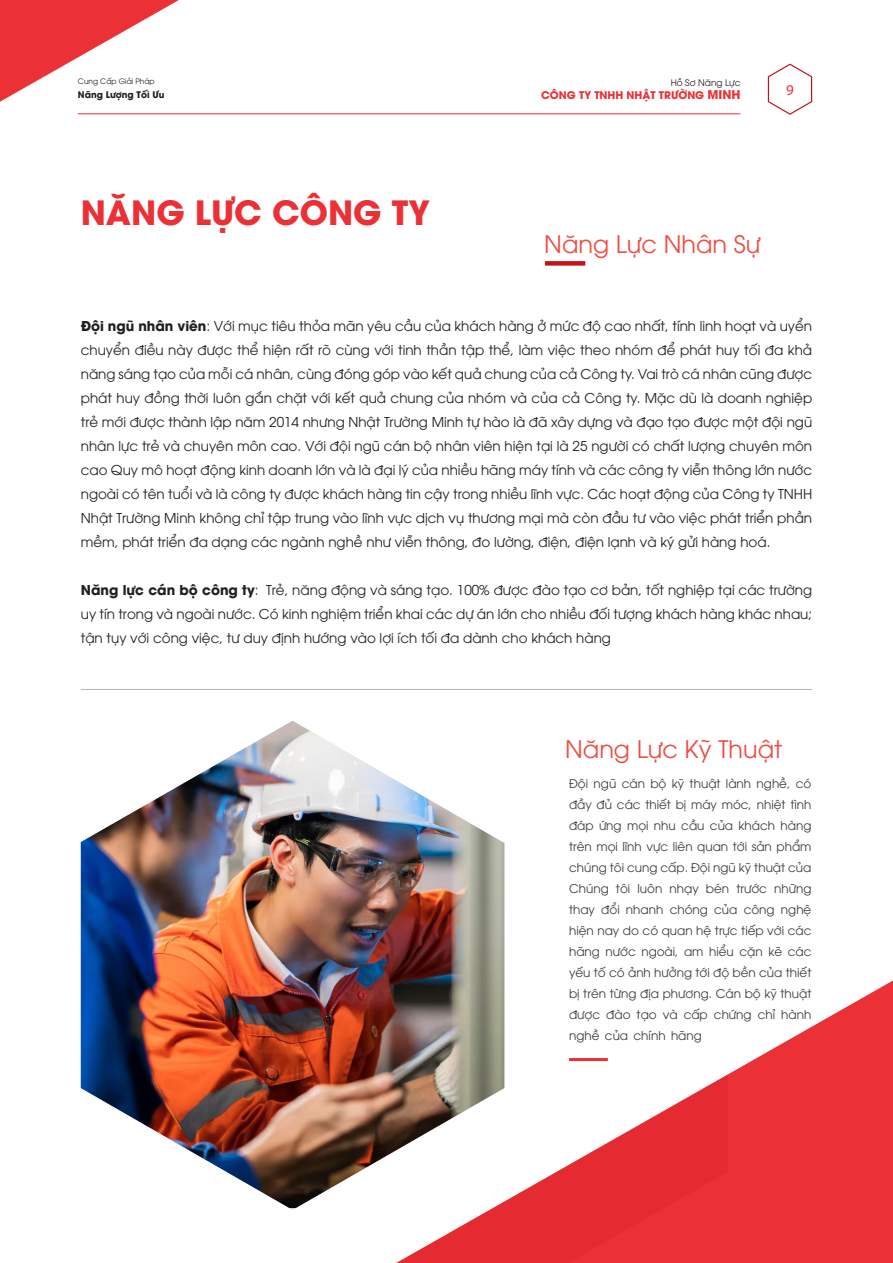
<style>
.page{position:relative;width:893px;height:1263px;background:#fff}
.page>*{position:absolute;margin:0;border:0;box-sizing:border-box;transform-origin:0 0}
.t1{font:700 33.15px "UTM Avo";color:#eb3036}
.t2{font:24px "UTM Avo";color:#ee4c42}
.t3{font:15px "Myriad Pro";color:#eb3036}
.t4{font:13.5px/24px "UTM Avo";color:#231f20;text-align:justify}
.t5{font:12px/21px "UTM Avo";color:#3c3c3d;text-align:justify}
.t6{font:700 10.5px "UTM Avo";color:#eb3036}
.t7{font:700 9px "UTM Avo";color:#231f20}
.t8{font:9px "UTM Avo";color:#231f20}
.t9{font:7.5px "UTM Avo";color:#231f20}
.s1{font-size:12px}
.s2{font-weight:700}
</style>
<div class="page">
<svg style="left:0;top:0;width:179px;height:102px"></svg>
<svg style="left:728px;top:980px;width:165px;height:283px;fill:#eb3036"></svg>
<svg style="left:396px;top:980px;width:332px;height:283px"></svg>
<img style="left:81px;top:721px;width:423px;height:487px">
<hr style="left:81px;top:689px;width:731px;height:1px;background:#b4b5b8">
<div style="left:545px;top:261px;width:40px;height:5px;background:#c4121a"></div>
<hr style="left:569px;top:1058px;width:39px;height:3px;background:#eb3036">
<svg style="left:767px;top:63px;width:46px;height:52px"></svg>
<hr style="left:78px;top:113px;width:662px;height:1px;background:#eb3036">
<p class="t9" style="left:78px;top:75px;width:78px">Cung Cấp Giải Pháp</p>
<p class="t7" style="left:78px;top:87px;width:88px">Năng Lượng Tối Ưu</p>
<p class="t3" style="left:786px;top:81px;width:9px">9</p>
<p class="t8" style="left:671px;top:75px;width:71px">Hồ Sơ Năng Lực</p>
<p class="t6" style="left:541px;top:87px;width:201px">CÔNG TY TNHH NHẬT TRƯỜNG <span class="s1">MINH</span></p>
<h1 class="t1" style="left:81px;top:185px;width:351px">NĂNG LỰC CÔNG TY</h1>
<h2 class="t2" style="left:544px;top:225px;width:218px">Năng Lực Nhân Sự</h2>
<p class="t4" style="left:81px;top:312px;width:733px"><span class="s2">Đội ngũ nhân viên</span>: Với mục tiêu thỏa mãn yêu cầu của khách hàng ở mức độ cao nhất, tính linh hoạt và uyển chuyển điều này được thể hiện rất rõ cùng với tinh thần tập thể, làm việc theo nhóm để phát huy tối đa khả năng sáng tạo của mỗi cá nhân, cùng đóng góp vào kết quả chung của cả Công ty. Vai trò cá nhân cũng được phát huy đồng thời luôn gắn chặt với kết quả chung của nhóm và của cả Công ty. Mặc dù là doanh nghiệp trẻ mới được thành lập năm 2014 nhưng Nhật Trường Minh tự hào là đã xây dựng và đạo tạo được một đội ngũ nhân lực trẻ và chuyên môn cao. Với đội ngũ cán bộ nhân viên hiện tại là 25 người có chất lượng chuyên môn cao Quy mô hoạt động kinh doanh lớn và là đại lý của nhiều hãng máy tính và các công ty viễn thông lớn nước ngoài có tên tuổi và là công ty được khách hàng tin cậy trong nhiều lĩnh vực. Các hoạt động của Công ty TNHH Nhật Trường Minh không chỉ tập trung vào lĩnh vực dịch vụ thương mại mà còn đầu tư vào việc phát triển phần mềm, phát triển đa dạng các ngành nghề như viễn thông, đo lường, điện, điện lạnh và ký gửi hàng hoá.</p>
<p class="t4" style="left:81px;top:576px;width:733px"><span class="s2">Năng lực cán bộ công ty</span>: Trẻ, năng động và sáng tạo. 100% được đào tạo cơ bản, tốt nghiệp tại các trường uy tín trong và ngoài nước. Có kinh nghiệm triển khai các dự án lớn cho nhiều đối tượng khách hàng khác nhau; tận tụy với công việc, tư duy định hướng vào lợi ích tối đa dành cho khách hàng</p>
<h2 class="t2" style="left:565px;top:731px;width:219px">Năng Lực Kỹ Thuật</h2>
<p class="t5" style="left:569px;top:772px;width:244px">Đội ngũ cán bộ kỹ thuật lành nghề, có đầy đủ các thiết bị máy móc, nhiệt tình đáp ứng mọi nhu cầu của khách hàng trên mọi lĩnh vực liên quan tới sản phẩm chúng tôi cung cấp. Đội ngũ kỹ thuật của Chúng tôi luôn nhạy bén trước những thay đổi nhanh chóng của công nghệ hiện nay do có quan hệ trực tiếp với các hãng nước ngoài, am hiểu cặn kẽ các yếu tố có ảnh hưởng tới độ bền của thiết bị trên từng địa phương. Cán bộ kỹ thuật được đào tạo và cấp chứng chỉ hành nghề của chính hãng</p>
</div>
